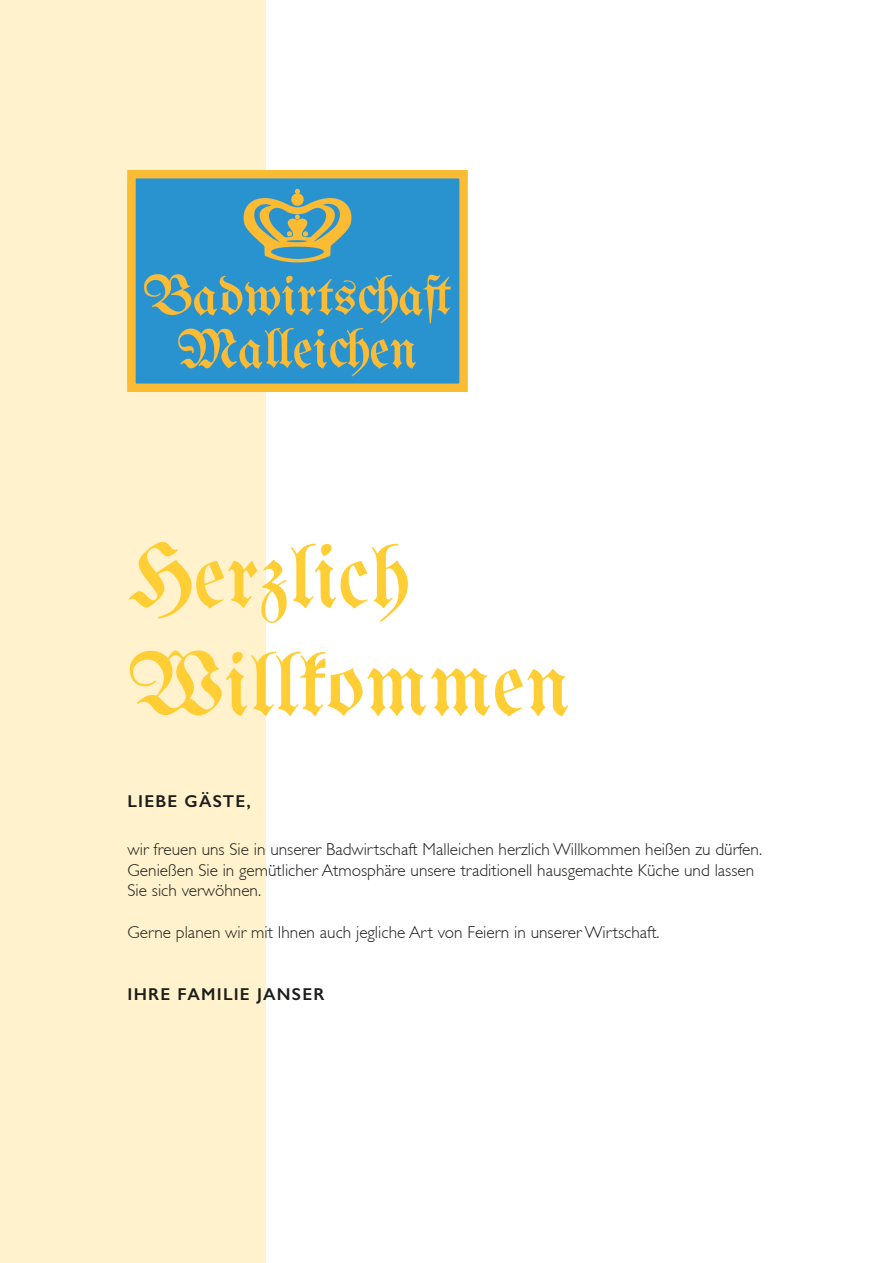
<style>
.page{position:relative;width:893px;height:1263px;background:#fff}
.page>*{position:absolute;margin:0;border:0;box-sizing:border-box;transform-origin:0 0}
.t1{font:90px/108px "Unifraktur Maguntia";color:#ffce34}
.t2{font:300 17.25px/20.7px "Gill Sans";color:#1d1d1b}
.t3{font:600 17.25px "Gill Sans";letter-spacing:.07em;color:#1d1d1b}
</style>
<div class="page">
<div style="left:0;top:0;width:266px;height:1263px;background:#fff2cc"></div>
<img style="left:128px;top:170px;width:340px;height:222px">
<p class="t1" style="left:128px;top:521px;width:444px">Herzlich<br>Willkommen</p>
<p class="t3" style="left:128px;top:791px;width:125px">LIEBE GÄSTE,</p>
<p class="t2" style="left:128px;top:839px;width:636px">wir freuen uns Sie in unserer Badwirtschaft Malleichen herzlich Willkommen heißen zu dürfen.<br>Genießen Sie in gemütlicher Atmosphäre unsere traditionell hausgemachte Küche und lassen<br>Sie sich verwöhnen.</p>
<p class="t2" style="left:128px;top:922px;width:534px">Gerne planen wir mit Ihnen auch jegliche Art von Feiern in unserer Wirtschaft.</p>
<p class="t3" style="left:128px;top:984px;width:198px">IHRE FAMILIE JANSER</p>
</div>
